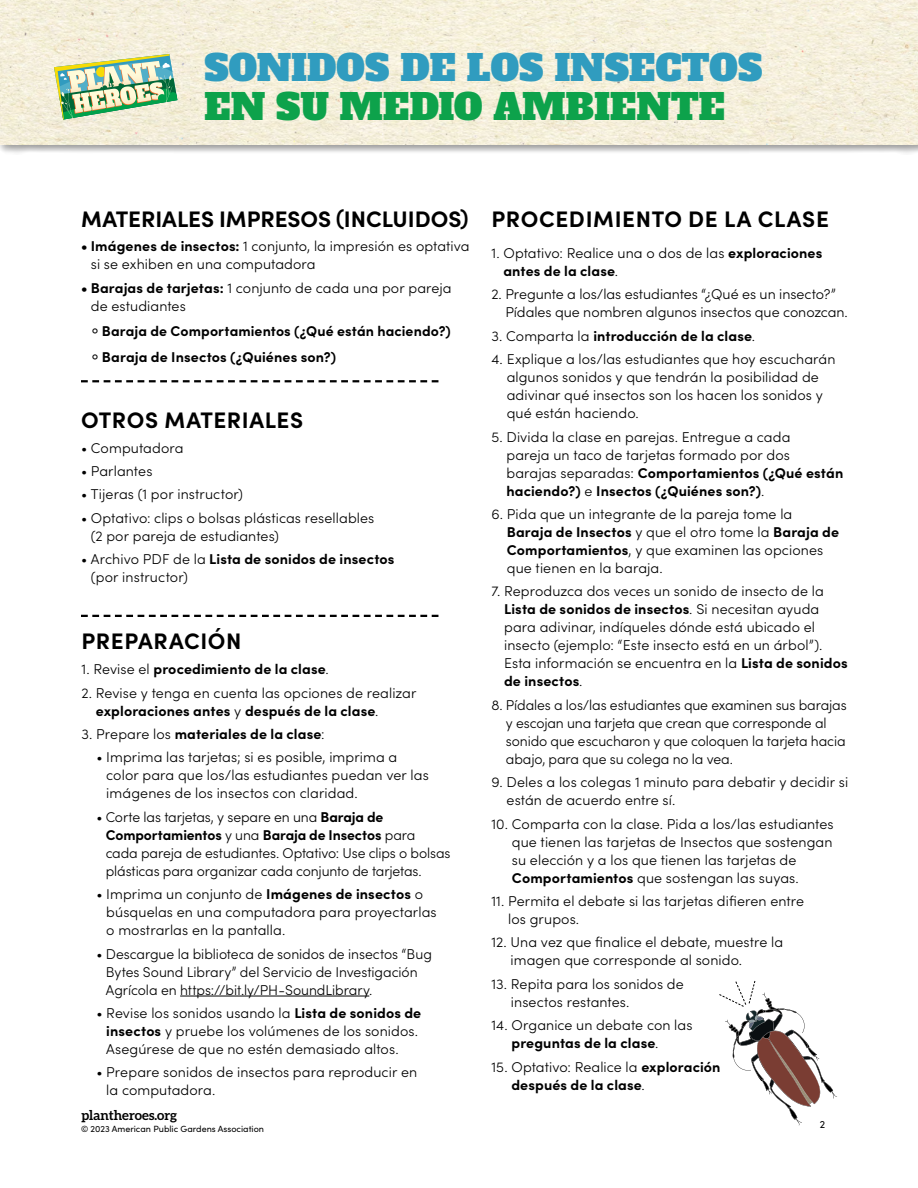
<style>
.page{position:relative;width:918px;height:1188px;background:#fff}
.page>*{position:absolute;margin:0;border:0;box-sizing:border-box;transform-origin:0 0}
.t1{font:36px "Alfa Slab One";letter-spacing:-.005em;color:#309cbf}
.t2{font:36px "Alfa Slab One";color:#0da24b}
.t3{font:700 22.5px "Sofia Pro";letter-spacing:.02em;color:#000}
.t4{font:700 22.5px "Sofia Pro";letter-spacing:-.005em;color:#000}
.t5{font:300 14.25px/18px "Sofia Pro";letter-spacing:.005em;color:#000}
.t6{font:700 14.25px/26.2px "Sofia Pro";letter-spacing:.01em;color:#000}
.t7{font:700 13.5px "Aleo";color:#000}
.t8{font:10.5px "Sofia Pro";color:#000}
.t9{font:9px "Sofia Pro";color:#000}
.s1{font-weight:700}
.s2{font-weight:300;font-size:21px}
.s3{font-weight:300}
</style>
<div class="page">
<div style="left:0;top:0;width:918px;height:155px;background:#000;opacity:.45"></div>
<img style="left:0;top:0;width:918px;height:145px">
<img style="left:54px;top:54px;width:123px;height:66px">
<svg style="left:81px;top:380px;width:357px;height:2px"></svg>
<svg style="left:81px;top:615px;width:357px;height:2px"></svg>
<svg style="left:719px;top:981px;width:118px;height:144px"></svg>
<hr style="left:180px;top:996px;width:189px;height:1px;background:#000">
<h1 class="t1" style="left:204px;top:44px;width:560px">SONIDOS DE LOS INSECTOS</h1>
<h1 class="t2" style="left:204px;top:83px;width:522px">EN SU MEDIO AMBIENTE</h1>
<h2 class="t4" style="left:81px;top:201px;width:389px">MATERIALES IMPRESOS (INCLUIDOS)</h2>
<p class="t5" style="left:91px;top:236px;width:380px;text-indent:-10px"><span class="s1">• Imágenes de insectos:</span> 1 conjunto, la impresión es optativa si se exhiben en una computadora</p>
<p class="t5" style="left:91px;top:278px;width:362px;text-indent:-10px"><span class="s1">• Barajas de tarjetas:</span> 1 conjunto de cada una por pareja de estudiantes</p>
<p class="t6" style="left:92px;top:316px;width:361px"><span class="s2">°</span> Baraja de Comportamientos (¿Qué están haciendo?) <span class="s2">°</span> Baraja de Insectos (¿Quiénes son?)</p>
<h2 class="t3" style="left:81px;top:403px;width:224px">OTROS MATERIALES</h2>
<p class="t5" style="left:81px;top:438px;width:104px">• Computadora</p>
<p class="t5" style="left:81px;top:461px;width:73px">• Parlantes</p>
<p class="t5" style="left:81px;top:485px;width:163px">• Tijeras (1 por instructor)</p>
<p class="t5" style="left:91px;top:508px;width:285px;text-indent:-10px">• Optativo: clips o bolsas plásticas resellables (2 por pareja de estudiantes)</p>
<p class="t5" style="left:91px;top:549px;width:305px;text-indent:-10px">• Archivo PDF de la <span class="s1">Lista de sonidos de insectos </span>(por instructor)</p>
<h2 class="t3" style="left:82px;top:624px;width:161px">PREPARACIÓN</h2>
<p class="t6" style="left:81px;top:655px;width:249px"><span class="s3">1. Revise el</span> procedimiento de la clase<span class="s3">.</span></p>
<p class="t5" style="left:96px;top:683px;width:322px;text-indent:-14px">2. Revise y tenga en cuenta las opciones de realizar <span class="s1">exploraciones antes</span> y <span class="s1">después de la clase</span>.</p>
<p class="t6" style="left:81px;top:720px;width:245px"><span class="s3">3. Prepare los</span> materiales de la clase<span class="s3">:</span></p>
<p class="t5" style="left:106px;top:748px;width:324px;text-indent:-10px">• Imprima las tarjetas; si es posible, imprima a color para que los/las estudiantes puedan ver las imágenes de los insectos con claridad.</p>
<p class="t5" style="left:106px;top:807px;width:346px;text-indent:-9px">• Corte las tarjetas, y separe en una <span class="s1">Baraja de Comportamientos</span> y una <span class="s1">Baraja de Insectos</span> para cada pareja de estudiantes. Optativo: Use clips o bolsas plásticas para organizar cada conjunto de tarjetas.</p>
<p class="t5" style="left:106px;top:884px;width:332px;text-indent:-10px">• Imprima un conjunto de <span class="s1">Imágenes de insectos</span> o búsquelas en una computadora para proyectarlas o mostrarlas en la pantalla.</p>
<p class="t5" style="left:106px;top:944px;width:328px;text-indent:-9px">• Descargue la biblioteca de sonidos de insectos “Bug<br>Bytes Sound Library” del Servicio de Investigación<br>Agrícola en https://bit.ly/PH-SoundLibrary.</p>
<p class="t5" style="left:106px;top:1003px;width:316px;text-indent:-10px">• Revise los sonidos usando la <span class="s1">Lista de sonidos de insectos</span> y pruebe los volúmenes de los sonidos.<br>Asegúrese de que no estén demasiado altos.</p>
<p class="t5" style="left:106px;top:1063px;width:313px;text-indent:-10px">• Prepare sonidos de insectos para reproducir en la computadora.</p>
<p class="t7" style="left:81px;top:1107px;width:97px">plantheroes.org</p>
<p class="t9" style="left:81px;top:1122px;width:185px">© 2023 American Public Gardens Association</p>
<h2 class="t3" style="left:492px;top:201px;width:339px">PROCEDIMIENTO DE LA CLASE</h2>
<p class="t5" style="left:503px;top:243px;width:321px;text-indent:-12px">1. Optativo: Realice una o dos de las <span class="s1">exploraciones antes de la clase</span>.</p>
<p class="t5" style="left:505px;top:285px;width:344px;text-indent:-14px">2. Pregunte a los/las estudiantes “¿Qué es un insecto?”<br>Pídales que nombren algunos insectos que conozcan.</p>
<p class="t6" style="left:491px;top:322px;width:265px"><span class="s3">3. Comparta la</span> introducción de la clase<span class="s3">.</span></p>
<p class="t5" style="left:507px;top:349px;width:330px;text-indent:-15px">4. Explique a los/las estudiantes que hoy escucharán algunos sonidos y que tendrán la posibilidad de adivinar qué insectos son los hacen los sonidos y qué están haciendo.</p>
<p class="t5" style="left:506px;top:427px;width:338px;text-indent:-15px">5. Divida la clase en parejas. Entregue a cada<br>pareja un taco de tarjetas formado por dos barajas separadas: <span class="s1">Comportamientos (¿Qué están haciendo?)</span> e <span class="s1">Insectos (¿Quiénes son?)</span>.</p>
<p class="t5" style="left:507px;top:504px;width:334px;text-indent:-16px">6. Pida que un integrante de la pareja tome la <span class="s1">Baraja de Insectos</span> y que el otro tome la <span class="s1">Baraja de Comportamientos</span>, y que examinen las opciones que tienen en la baraja.</p>
<p class="t5" style="left:504px;top:582px;width:345px;text-indent:-13px">7. Reproduzca dos veces un sonido de insecto de la <span class="s1">Lista de sonidos de insectos</span>. Si necesitan ayuda para adivinar, indíqueles dónde está ubicado el insecto (ejemplo: “Este insecto está en un árbol”).<br>Esta información se encuentra en la <span class="s1">Lista de sonidos de insectos</span>.</p>
<p class="t5" style="left:506px;top:695px;width:342px;text-indent:-15px">8. Pídales a los/las estudiantes que examinen sus barajas y escojan una tarjeta que crean que corresponde al sonido que escucharon y que coloquen la tarjeta hacia abajo, para que su colega no la vea.</p>
<p class="t5" style="left:507px;top:772px;width:343px;text-indent:-15px">9. Deles a los colegas 1 minuto para debatir y decidir si están de acuerdo entre sí.</p>
<p class="t5" style="left:512px;top:814px;width:323px;text-indent:-21px">10. Comparta con la clase. Pida a los/las estudiantes que tienen las tarjetas de Insectos que sostengan su elección y a los que tienen las tarjetas de <span class="s1">Comportamientos</span> que sostengan las suyas.</p>
<p class="t5" style="left:508px;top:891px;width:298px;text-indent:-17px">11. Permita el debate si las tarjetas difieren entre los grupos.</p>
<p class="t5" style="left:511px;top:933px;width:274px;text-indent:-19px">12. Una vez que finalice el debate, muestre la imagen que corresponde al sonido.</p>
<p class="t5" style="left:511px;top:974px;width:174px;text-indent:-20px">13. Repita para los sonidos de insectos restantes.</p>
<p class="t5" style="left:512px;top:1015px;width:183px;text-indent:-20px">14. Organice un debate con las <span class="s1">preguntas de la clase</span>.</p>
<p class="t6" style="left:511px;top:1056px;width:211px;line-height:18px;text-indent:-20px"><span class="s3">15. Optativo: Realice la</span> exploración después de la clase<span class="s3">.</span></p>
<p class="t8" style="left:820px;top:1116px;width:7px">2</p>
</div>
